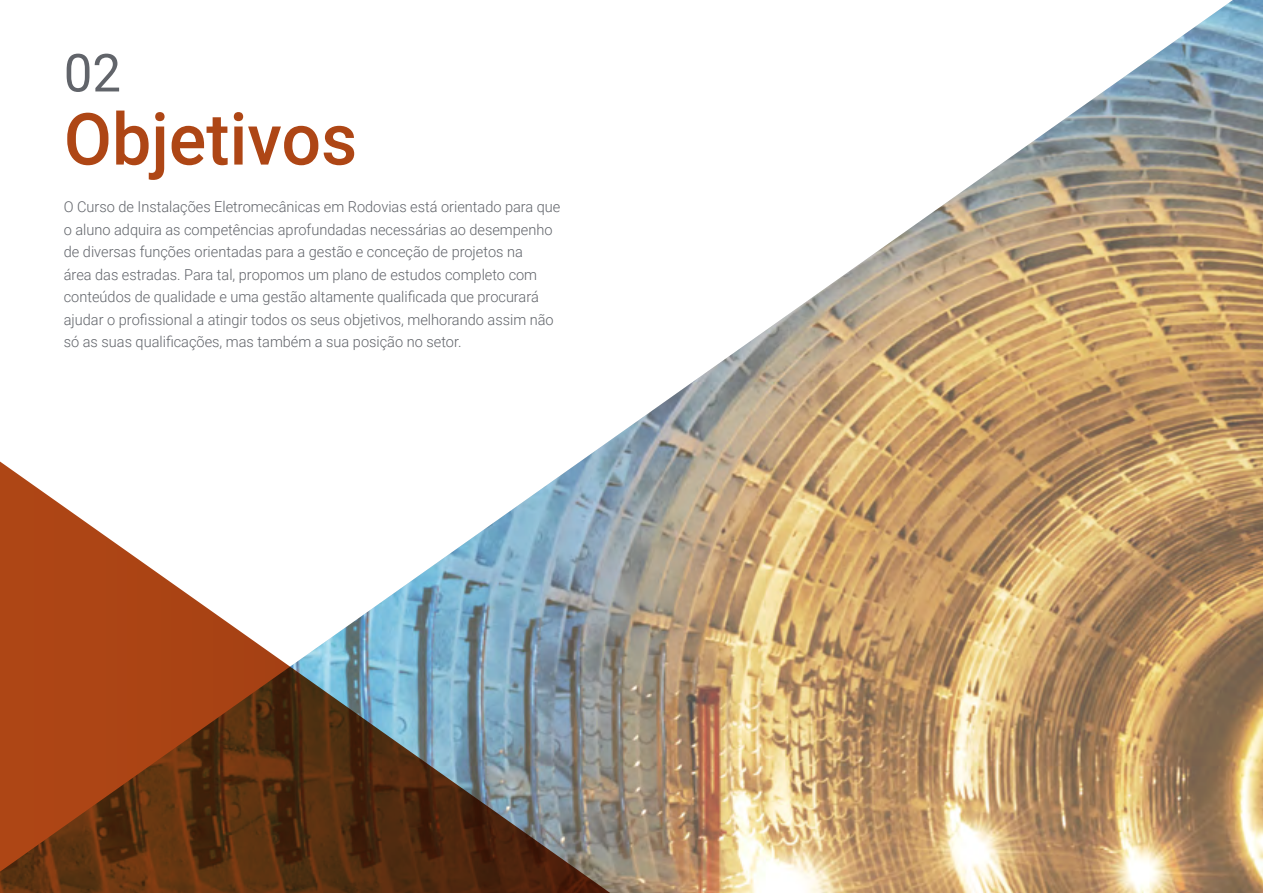
<style>
.page{position:relative;width:1263px;height:893px;background:#fff}
.page>*{position:absolute;margin:0;border:0;box-sizing:border-box;transform-origin:0 0}
.t1{font:500 72px "Roboto";color:#ae4615}
.t2{font:52.5px "Roboto";color:#61646a}
.t3{font:300 15px/22.5px "Roboto";color:#61646a}
</style>
<div class="page">
<img style="left:602px;top:0;width:661px;height:893px">
<svg style="left:0;top:446px;width:640px;height:447px"></svg>
<h2 class="t2" style="left:64px;top:36px;width:59px">02</h2>
<h1 class="t1" style="left:64px;top:89px;width:295px">Objetivos</h1>
<p class="t3" style="left:64px;top:195px;width:498px">O Curso de Instalações Eletromecânicas em Rodovias está orientado para que o aluno adquira as competências aprofundadas necessárias ao desempenho de diversas funções orientadas para a gestão e conceção de projetos na<br>área das estradas. Para tal, propomos um plano de estudos completo com conteúdos de qualidade e uma gestão altamente qualificada que procurará ajudar o profissional a atingir todos os seus objetivos, melhorando assim não só as suas qualificações, mas também a sua posição no setor.</p>
</div>
